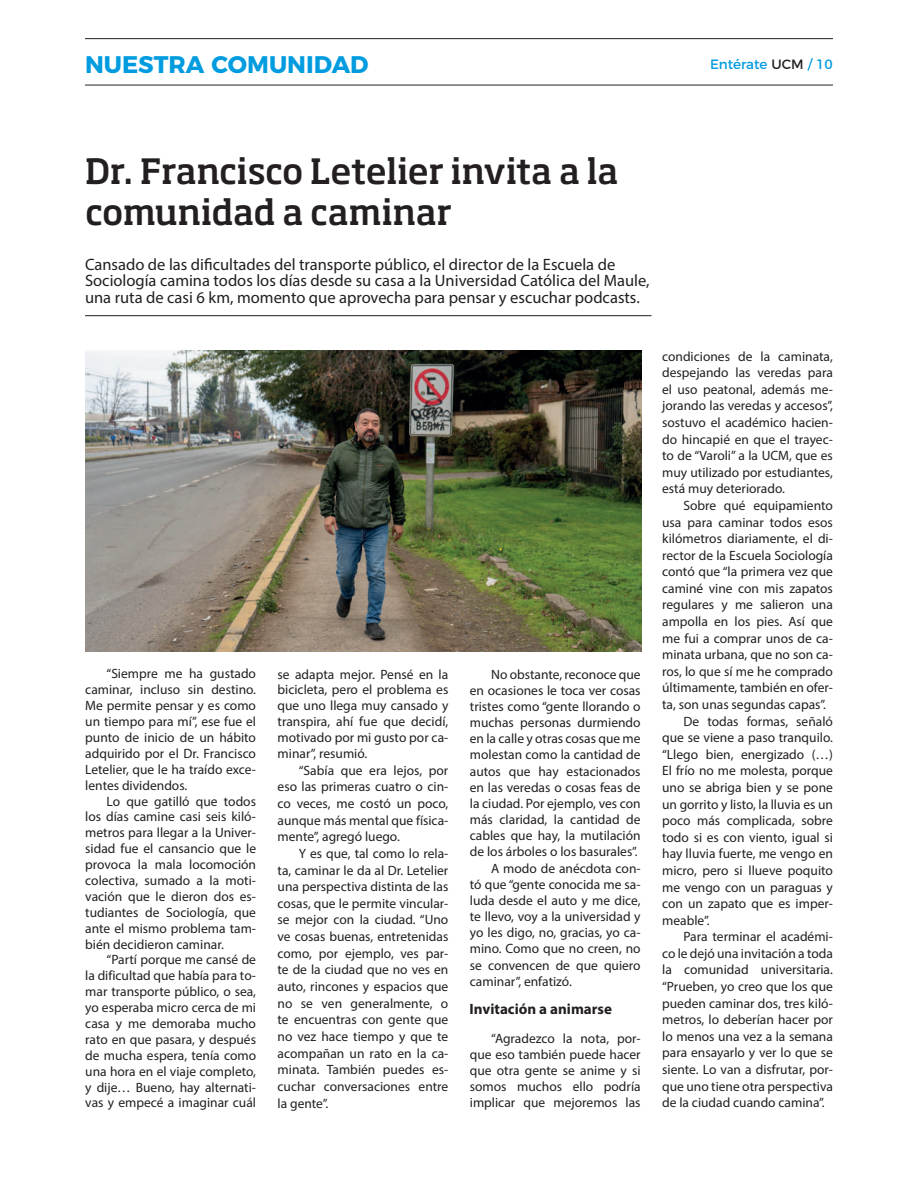
<style>
.page{position:relative;width:918px;height:1188px;background:#fff}
.page>*{position:absolute;margin:0;border:0;box-sizing:border-box;transform-origin:0 0}
.t1{font:500 34.5px/41.4px "Soho Pro";letter-spacing:-.01em;color:#231f20}
.t2{font:700 24px "Montserrat";color:#009cdf}
.t3{font:16.5px/16.5px "Myriad Pro";color:#231f20}
.t4{font:700 15px "Myriad Pro";color:#231f20}
.t5{font:13.5px/15.9px "Myriad Pro";color:#231f20;text-align:justify}
.t6{font:13.5px "Montserrat";color:#009cdf}
.s1{color:#231f20}
</style>
<div class="page">
<hr style="left:85px;top:38px;width:748px;height:1px;background:#231f20">
<hr style="left:85px;top:85px;width:748px;height:1px;background:#231f20">
<hr style="left:85px;top:315px;width:567px;height:1px;background:#231f20">
<img style="left:86px;top:351px;width:556px;height:300px">
<h2 class="t2" style="left:85px;top:45px;width:285px">NUESTRA COMUNIDAD</h2>
<p class="t6" style="left:710px;top:54px;width:124px">Entérate <span class="s1">UCM</span> / 10</p>
<h1 class="t1" style="left:85px;top:148px;width:535px">Dr. Francisco Letelier invita a la comunidad a caminar</h1>
<p class="t3" style="left:85px;top:256px;width:566px">Cansado de las dificultades del transporte público, el director de la Escuela de<br>Sociología camina todos los días desde su casa a la Universidad Católica del Maule, una ruta de casi 6 km, momento que aprovecha para pensar y escuchar podcasts.</p>
<p class="t5" style="left:85px;top:666px;width:172px;text-indent:21px">“Siempre me ha gustado caminar, incluso sin destino.<br>Me permite pensar y es como un tiempo para mí”, ese fue el punto de inicio de un hábito adquirido por el Dr. Francisco Letelier, que le ha traído exce&shy;lentes dividendos.</p>
<p class="t5" style="left:85px;top:793px;width:172px;text-indent:21px">Lo que gatilló que todos los días camine casi seis kiló&shy;metros para llegar a la Univer&shy;sidad fue el cansancio que le provoca la mala locomoción colectiva, sumado a la moti&shy;vación que le dieron dos es&shy;tudiantes de Sociología, que ante el mismo problema tam&shy;bién decidieron caminar.</p>
<p class="t5" style="left:85px;top:952px;width:172px;text-indent:21px">“Partí porque me cansé de la dificultad que había para to&shy;mar transporte público, o sea, yo esperaba micro cerca de mi casa y me demoraba mucho rato en que pasara, y después de mucha espera, tenía como una hora en el viaje completo, y dije… Bueno, hay alternati&shy;vas y empecé a imaginar cuál</p>
<p class="t5" style="left:278px;top:666px;width:172px">se adapta mejor. Pensé en la bicicleta, pero el problema es que uno llega muy cansado y transpira, ahí fue que decidí, motivado por mi gusto por ca&shy;minar”, resumió.</p>
<p class="t5" style="left:278px;top:762px;width:172px;line-height:16.6px;text-indent:21px">“Sabía que era lejos, por eso las primeras cuatro o cin&shy;co veces, me costó un poco, aunque más mental que física&shy;mente”, agregó luego.</p>
<p class="t5" style="left:278px;top:845px;width:172px;line-height:16.6px;text-indent:21px">Y es que, tal como lo rela&shy;ta, caminar le da al Dr. Letelier una perspectiva distinta de las cosas, que le permite vincular&shy;se mejor con la ciudad. “Uno ve cosas buenas, entretenidas como, por ejemplo, ves par&shy;te de la ciudad que no ves en auto, rincones y espacios que no se ven generalmente, o te encuentras con gente que no vez hace tiempo y que te acompañan un rato en la ca&shy;minata. También puedes es&shy;cuchar conversaciones entre la gente”.</p>
<p class="t5" style="left:491px;top:666px;width:151px">No obstante, reconoce que</p>
<p class="t5" style="left:470px;top:682px;width:172px">en ocasiones le toca ver cosas</p>
<p class="t5" style="left:470px;top:698px;width:172px">tristes como “gente llorando o</p>
<p class="t5" style="left:470px;top:714px;width:172px">muchas personas durmiendo</p>
<p class="t5" style="left:470px;top:731px;width:172px">en la calle y otras cosas que me</p>
<p class="t5" style="left:470px;top:747px;width:172px">molestan como la cantidad de</p>
<p class="t5" style="left:470px;top:763px;width:172px">autos que hay estacionados</p>
<p class="t5" style="left:470px;top:779px;width:172px">en las veredas o cosas feas de</p>
<p class="t5" style="left:470px;top:795px;width:172px">la ciudad. Por ejemplo, ves con</p>
<p class="t5" style="left:470px;top:811px;width:172px">más claridad, la cantidad de</p>
<p class="t5" style="left:470px;top:828px;width:172px">cables que hay, la mutilación</p>
<p class="t5" style="left:470px;top:844px;width:169px">de los árboles o los basurales”.</p>
<p class="t5" style="left:491px;top:860px;width:151px">A modo de anécdota con-</p>
<p class="t5" style="left:470px;top:876px;width:172px">tó que “gente conocida me sa-</p>
<p class="t5" style="left:470px;top:892px;width:172px">luda desde el auto y me dice,</p>
<p class="t5" style="left:470px;top:908px;width:172px">te llevo, voy a la universidad y</p>
<p class="t5" style="left:470px;top:925px;width:172px">yo les digo, no, gracias, yo ca-</p>
<p class="t5" style="left:470px;top:941px;width:172px">mino. Como que no creen, no</p>
<p class="t5" style="left:470px;top:957px;width:172px">se convencen de que quiero</p>
<p class="t5" style="left:470px;top:973px;width:103px">caminar”, enfatizó.</p>
<p class="t4" style="left:470px;top:999px;width:144px">Invitación a animarse</p>
<p class="t5" style="left:470px;top:1030px;width:172px;text-indent:21px">“Agradezco la nota, por&shy;que eso también puede hacer que otra gente se anime y si somos muchos ello podría implicar que mejoremos las</p>
<p class="t5" style="left:662px;top:348px;width:172px;line-height:16.6px">condiciones de la caminata, despejando las veredas para el uso peatonal, además me&shy;jorando las veredas y accesos”, sostuvo el académico hacien&shy;do hincapié en que el trayec&shy;to de “Varoli” a la UCM, que es muy utilizado por estudiantes, está muy deteriorado.</p>
<p class="t5" style="left:683px;top:497px;width:151px">Sobre qué equipamiento</p>
<p class="t5" style="left:662px;top:514px;width:172px">usa para caminar todos esos</p>
<p class="t5" style="left:662px;top:530px;width:172px">kilómetros diariamente, el di-</p>
<p class="t5" style="left:662px;top:547px;width:172px">rector de la Escuela Sociología</p>
<p class="t5" style="left:662px;top:564px;width:172px">contó que “la primera vez que</p>
<p class="t5" style="left:662px;top:580px;width:172px">caminé vine con mis zapatos</p>
<p class="t5" style="left:662px;top:597px;width:172px">regulares y me salieron una</p>
<p class="t5" style="left:662px;top:613px;width:172px">ampolla en los pies. Así que</p>
<p class="t5" style="left:662px;top:630px;width:172px">me fui a comprar unos de ca-</p>
<p class="t5" style="left:662px;top:647px;width:172px">minata urbana, que no son ca-</p>
<p class="t5" style="left:662px;top:663px;width:172px">ros, lo que sí me he comprado</p>
<p class="t5" style="left:662px;top:680px;width:172px">últimamente, también en ofer-</p>
<p class="t5" style="left:662px;top:696px;width:165px">ta, son unas segundas capas”.</p>
<p class="t5" style="left:683px;top:713px;width:151px">De todas formas, señaló</p>
<p class="t5" style="left:662px;top:730px;width:172px">que se viene a paso tranquilo.</p>
<p class="t5" style="left:662px;top:746px;width:172px">“Llego bien, energizado (…)</p>
<p class="t5" style="left:662px;top:763px;width:172px">El frío no me molesta, porque</p>
<p class="t5" style="left:662px;top:779px;width:172px">uno se abriga bien y se pone</p>
<p class="t5" style="left:662px;top:796px;width:172px">un gorrito y listo, la lluvia es un</p>
<p class="t5" style="left:662px;top:812px;width:172px">poco más complicada, sobre</p>
<p class="t5" style="left:662px;top:829px;width:172px">todo si es con viento, igual si</p>
<p class="t5" style="left:662px;top:846px;width:172px">hay lluvia fuerte, me vengo en</p>
<p class="t5" style="left:662px;top:862px;width:172px">micro, pero si llueve poquito</p>
<p class="t5" style="left:662px;top:879px;width:172px">me vengo con un paraguas y</p>
<p class="t5" style="left:662px;top:895px;width:172px">con un zapato que es imper-</p>
<p class="t5" style="left:662px;top:912px;width:49px">meable”.</p>
<p class="t5" style="left:683px;top:929px;width:151px">Para terminar el académi-</p>
<p class="t5" style="left:662px;top:945px;width:172px">co le dejó una invitación a toda</p>
<p class="t5" style="left:662px;top:962px;width:172px">la comunidad universitaria.</p>
<p class="t5" style="left:662px;top:978px;width:172px">“Prueben, yo creo que los que</p>
<p class="t5" style="left:662px;top:995px;width:172px">pueden caminar dos, tres kiló-</p>
<p class="t5" style="left:662px;top:1012px;width:172px">metros, lo deberían hacer por</p>
<p class="t5" style="left:662px;top:1028px;width:172px">lo menos una vez a la semana</p>
<p class="t5" style="left:662px;top:1045px;width:172px">para ensayarlo y ver lo que se</p>
<p class="t5" style="left:662px;top:1061px;width:172px">siente. Lo van a disfrutar, por-</p>
<p class="t5" style="left:662px;top:1078px;width:172px">que uno tiene otra perspectiva</p>
<p class="t5" style="left:662px;top:1095px;width:164px">de la ciudad cuando camina”.</p>
</div>
